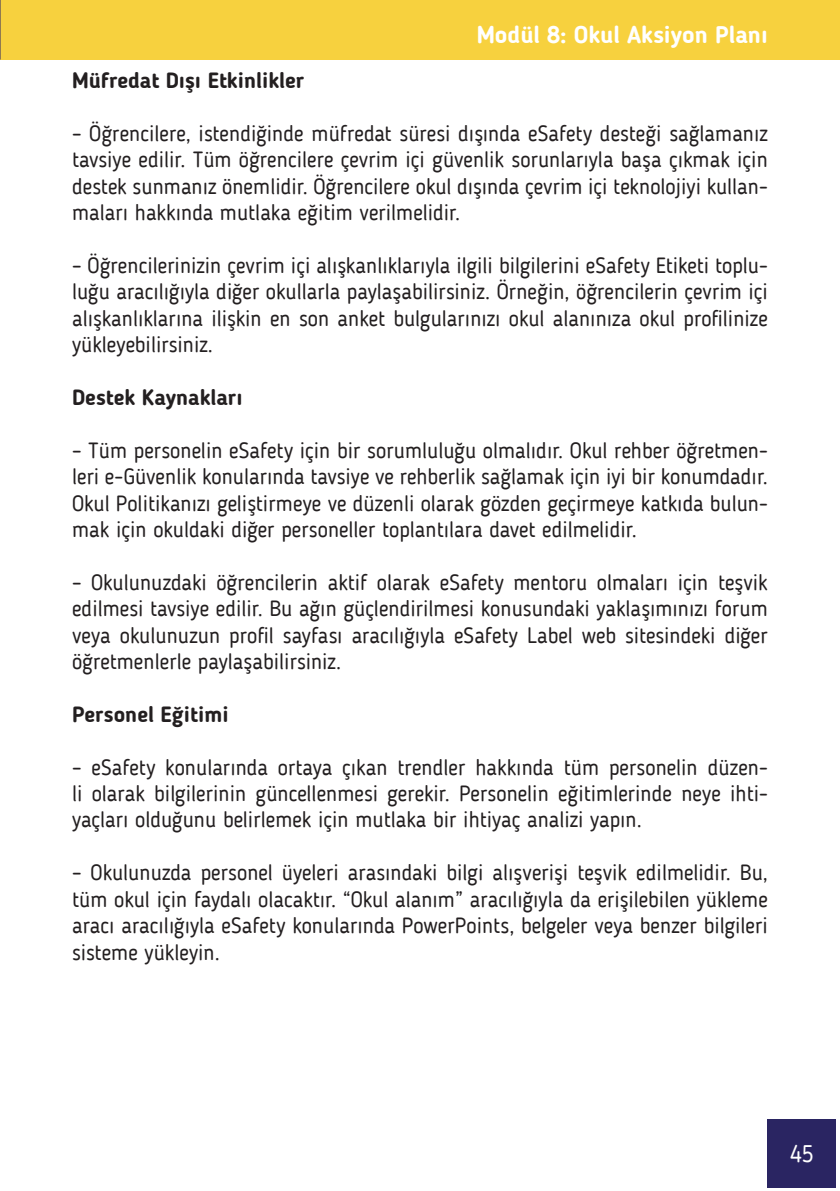
<style>
.page{position:relative;width:840px;height:1191px;background:#fff}
.page>*{position:absolute;margin:0;border:0;box-sizing:border-box;transform-origin:0 0}
.t1{font:700 24px "Blogger Sans";color:#fff}
.t2{font:24px "Blogger Sans";color:#fff}
.t3{font:22px/26.4px "Blogger Sans";color:#231f20;text-align:justify}
.t4{font:700 22px "Blogger Sans";color:#231f20}
</style>
<div class="page">
<div style="left:0;top:0;width:839px;height:60px;background:#f7d13e"></div>
<div style="left:767px;top:1119px;width:68px;height:68px;background:#2a2562"></div>
<p class="t1" style="left:476px;top:23px;width:292px">Modül 8: Okul Aksiyon Planı</p>
<p class="t4" style="left:72px;top:70px;width:233px">Müfredat Dışı Etkinlikler</p>
<p class="t3" style="left:72px;top:121px;width:697px">– Öğrencilere, istendiğinde müfredat süresi dışında eSafety desteği sağlamanız tavsiye edilir. Tüm öğrencilere çevrim içi güvenlik sorunlarıyla başa çıkmak için destek sunmanız önemlidir. Öğrencilere okul dışında çevrim içi teknolojiyi kullan&shy;maları hakkında mutlaka eğitim verilmelidir.</p>
<p class="t3" style="left:72px;top:253px;width:697px">– Öğrencilerinizin çevrim içi alışkanlıklarıyla ilgili bilgilerini eSafety Etiketi toplu&shy;luğu aracılığıyla diğer okullarla paylaşabilirsiniz. Örneğin, öğrencilerin çevrim içi alışkanlıklarına ilişkin en son anket bulgularınızı okul alanınıza okul profilinize yükleyebilirsiniz.</p>
<p class="t4" style="left:72px;top:386px;width:172px">Destek Kaynakları</p>
<p class="t3" style="left:72px;top:438px;width:697px">– Tüm personelin eSafety için bir sorumluluğu olmalıdır. Okul rehber öğretmen&shy;leri e-Güvenlik konularında tavsiye ve rehberlik sağlamak için iyi bir konumdadır.<br>Okul Politikanızı geliştirmeye ve düzenli olarak gözden geçirmeye katkıda bulun&shy;mak için okuldaki diğer personeller toplantılara davet edilmelidir.</p>
<p class="t3" style="left:72px;top:570px;width:697px">– Okulunuzdaki öğrencilerin aktif olarak eSafety mentoru olmaları için teşvik edilmesi tavsiye edilir. Bu ağın güçlendirilmesi konusundaki yaklaşımınızı forum veya okulunuzun profil sayfası aracılığıyla eSafety Label web sitesindeki diğer öğretmenlerle paylaşabilirsiniz.</p>
<p class="t4" style="left:72px;top:703px;width:158px">Personel Eğitimi</p>
<p class="t3" style="left:72px;top:755px;width:697px">– eSafety konularında ortaya çıkan trendler hakkında tüm personelin düzen&shy;li olarak bilgilerinin güncellenmesi gerekir. Personelin eğitimlerinde neye ihti&shy;yaçları olduğunu belirlemek için mutlaka bir ihtiyaç analizi yapın.</p>
<p class="t3" style="left:72px;top:860px;width:697px">– Okulunuzda personel üyeleri arasındaki bilgi alışverişi teşvik edilmelidir. Bu, tüm okul için faydalı olacaktır. “Okul alanım” aracılığıyla da erişilebilen yükleme aracı aracılığıyla eSafety konularında PowerPoints, belgeler veya benzer bilgileri sisteme yükleyin.</p>
<p class="t2" style="left:789px;top:1141px;width:25px">45</p>
</div>
